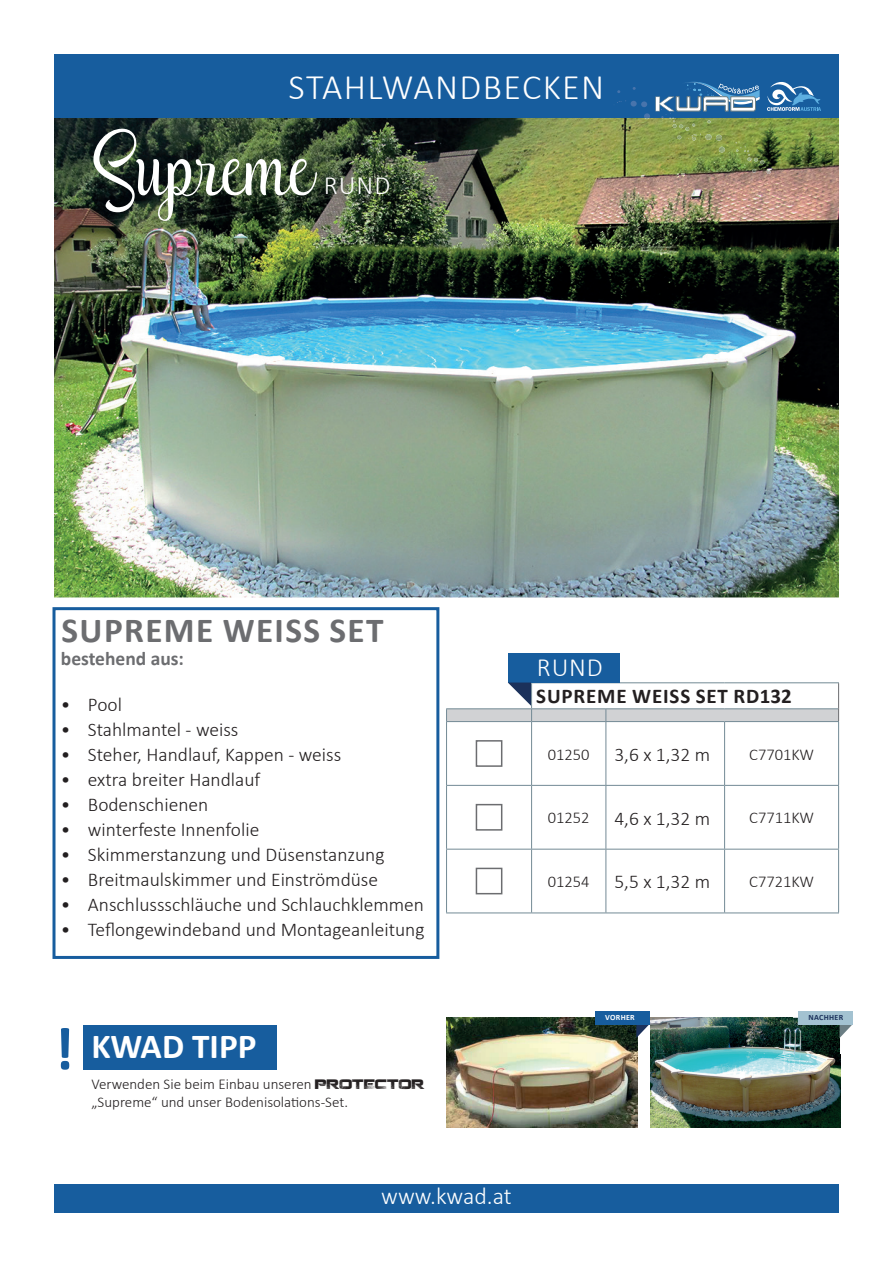
<style>
.page{position:relative;width:893px;height:1263px;background:#fff}
.page>*{position:absolute;margin:0;border:0;box-sizing:border-box;transform-origin:0 0}
.t1{font:96.3px "Amethyst";color:#fff}
.t2{font:700 61.05px "Calibri";color:#175d9e}
.t3{font:300 36px "Calibri";letter-spacing:.04em;color:#fff}
.t4{font:700 35.25px "Calibri";letter-spacing:.04em;color:#6c6d70}
.t5{font:700 35.25px "Calibri";color:#fff}
.t6{font:300 26.25px "Calibri";letter-spacing:.035em;color:#fff}
.t7{font:300 24px "Calibri";color:#fff}
.t8{font:700 21px "Calibri";letter-spacing:.04em;color:#231f20}
.t9{font:300 19.5px "Calibri";color:#231f20}
.t10{font:700 19.5px "Calibri";color:#6c6d70}
.t11{font:300 16.5px "Calibri";color:#231f20}
.t12{font:300 15px/18px "Calibri";color:#231f20}
.t13{font:700 7.95px "Calibri";letter-spacing:.04em;color:#1b315b}
.t14{font:700 7.95px "Calibri";letter-spacing:.04em;color:#fff}
.s1{font-family:"Coalition";font-weight:400;font-size:13.5px}
</style>
<div class="page">
<div style="left:54px;top:1184px;width:785px;height:29px;background:#175d9e"></div>
<div style="left:83px;top:1025px;width:193px;height:44px;background:#175d9e"></div>
<div style="left:52px;top:607px;width:387px;height:352px;border:3px solid #175d9e"></div>
<img style="left:54px;top:118px;width:785px;height:479px">
<div style="left:54px;top:54px;width:785px;height:64px;background:#175d9e"></div>
<img style="left:688px;top:120px;width:83px;height:54px">
<svg style="left:614px;top:82px;width:146px;height:37px"></svg>
<img style="left:673px;top:121px;width:23px;height:20px">
<svg style="left:767px;top:82px;width:54px;height:29px"></svg>
<svg style="left:447px;top:722px;width:391px;height:190px"></svg>
<hr style="left:606px;top:721px;width:119px;height:1px;background:#738a95">
<hr style="left:446px;top:786px;width:1px;height:63px;background:#738a95">
<hr style="left:531px;top:786px;width:1px;height:63px;background:#738a95">
<hr style="left:606px;top:785px;width:119px;height:1px;background:#738a95">
<hr style="left:605px;top:786px;width:1px;height:63px;background:#738a95">
<hr style="left:724px;top:786px;width:1px;height:63px;background:#738a95">
<hr style="left:838px;top:786px;width:1px;height:63px;background:#738a95">
<hr style="left:446px;top:849px;width:86px;height:1px;background:#738a95">
<hr style="left:446px;top:849px;width:1px;height:63px;background:#738a95">
<hr style="left:532px;top:849px;width:74px;height:1px;background:#738a95">
<hr style="left:531px;top:849px;width:1px;height:63px;background:#738a95">
<hr style="left:606px;top:849px;width:119px;height:1px;background:#738a95">
<hr style="left:605px;top:849px;width:1px;height:63px;background:#738a95">
<hr style="left:725px;top:849px;width:114px;height:1px;background:#738a95">
<hr style="left:724px;top:849px;width:1px;height:63px;background:#738a95">
<hr style="left:838px;top:849px;width:1px;height:63px;background:#738a95">
<hr style="left:446px;top:912px;width:86px;height:1px;background:#738a95">
<hr style="left:532px;top:912px;width:74px;height:1px;background:#738a95">
<hr style="left:606px;top:912px;width:119px;height:1px;background:#738a95">
<hr style="left:725px;top:912px;width:114px;height:1px;background:#738a95">
<hr style="left:446px;top:721px;width:86px;height:1px;background:#738a95">
<hr style="left:446px;top:722px;width:1px;height:63px;background:#738a95">
<hr style="left:532px;top:721px;width:74px;height:1px;background:#738a95">
<hr style="left:531px;top:722px;width:1px;height:63px;background:#738a95">
<hr style="left:605px;top:722px;width:1px;height:63px;background:#738a95">
<hr style="left:725px;top:721px;width:114px;height:1px;background:#738a95">
<hr style="left:724px;top:722px;width:1px;height:63px;background:#738a95">
<hr style="left:838px;top:722px;width:1px;height:63px;background:#738a95">
<hr style="left:446px;top:785px;width:86px;height:1px;background:#738a95">
<hr style="left:532px;top:785px;width:74px;height:1px;background:#738a95">
<hr style="left:725px;top:785px;width:114px;height:1px;background:#738a95">
<div style="left:476px;top:740px;width:26px;height:27px;border:2px solid #6c6d70"></div>
<div style="left:476px;top:804px;width:26px;height:27px;border:2px solid #6c6d70"></div>
<div style="left:476px;top:868px;width:26px;height:26px;border:2px solid #6c6d70"></div>
<div style="left:508px;top:653px;width:111px;height:29px;background:#175d9e"></div>
<svg style="left:446px;top:682px;width:393px;height:39px"></svg>
<img style="left:446px;top:1018px;width:191px;height:109px">
<svg style="left:636px;top:1024px;width:13px;height:14px"></svg>
<div style="left:595px;top:1011px;width:54px;height:13px;background:#175d9e"></div>
<img style="left:650px;top:1018px;width:190px;height:109px">
<svg style="left:840px;top:1024px;width:12px;height:14px"></svg>
<div style="left:798px;top:1011px;width:54px;height:13px;background:#a3c2d1"></div>
<h3 class="t3" style="left:289px;top:65px;width:317px">STAHLWANDBECKEN</h3>
<h1 class="t1" style="left:94px;top:106px;width:221px">Supreme</h1>
<h3 class="t6" style="left:324px;top:169px;width:68px">RUND</h3>
<h3 class="t4" style="left:62px;top:607px;width:323px">SUPREME WEISS SET</h3>
<p class="t10" style="left:61px;top:646px;width:125px">bestehend aus:</p>
<p class="t9" style="left:61px;top:692px;width:63px">• Pool</p>
<p class="t9" style="left:61px;top:717px;width:179px">• Stahlmantel - weiss</p>
<p class="t9" style="left:61px;top:742px;width:282px">• Steher, Handlauf, Kappen - weiss</p>
<p class="t9" style="left:61px;top:767px;width:201px">• extra breiter Handlauf</p>
<p class="t9" style="left:61px;top:792px;width:149px">• Bodenschienen</p>
<p class="t9" style="left:61px;top:817px;width:200px">• winterfeste Innenfolie</p>
<p class="t9" style="left:61px;top:842px;width:325px">• Skimmerstanzung und Düsenstanzung</p>
<p class="t9" style="left:61px;top:867px;width:319px">• Breitmaulskimmer und Einströmdüse</p>
<p class="t9" style="left:61px;top:892px;width:365px">• Anschlussschläuche und Schlauchklemmen</p>
<p class="t9" style="left:61px;top:917px;width:365px">• Teflongewindeband und Montageanleitung</p>
<h2 class="t2" style="left:54px;top:1010px;width:21px">!</h2>
<h3 class="t5" style="left:91px;top:1024px;width:167px">KWAD TIPP</h3>
<p class="t12" style="left:91px;top:1075px;width:335px">Verwenden Sie beim Einbau unseren <span class="s1">PROTECTOR </span>„Supreme“ und unser Bodenisolations-Set.</p>
<h3 class="t6" style="left:537px;top:651px;width:68px">RUND</h3>
<p class="t8" style="left:536px;top:682px;width:257px">SUPREME WEISS SET RD132</p>
<p class="t11" style="left:548px;top:744px;width:43px">01250</p>
<p class="t9" style="left:614px;top:742px;width:97px">3,6 x 1,32 m</p>
<p class="t11" style="left:749px;top:744px;width:66px">C7701KW</p>
<p class="t11" style="left:548px;top:808px;width:43px">01252</p>
<p class="t9" style="left:614px;top:806px;width:97px">4,6 x 1,32 m</p>
<p class="t11" style="left:749px;top:808px;width:66px">C7711KW</p>
<p class="t11" style="left:548px;top:871px;width:43px">01254</p>
<p class="t9" style="left:614px;top:870px;width:97px">5,5 x 1,32 m</p>
<p class="t11" style="left:749px;top:871px;width:66px">C7721KW</p>
<p class="t14" style="left:605px;top:1012px;width:31px">VORHER</p>
<p class="t13" style="left:808px;top:1012px;width:36px">NACHHER</p>
<p class="t7" style="left:381px;top:1181px;width:132px">www.kwad.at</p>
</div>
